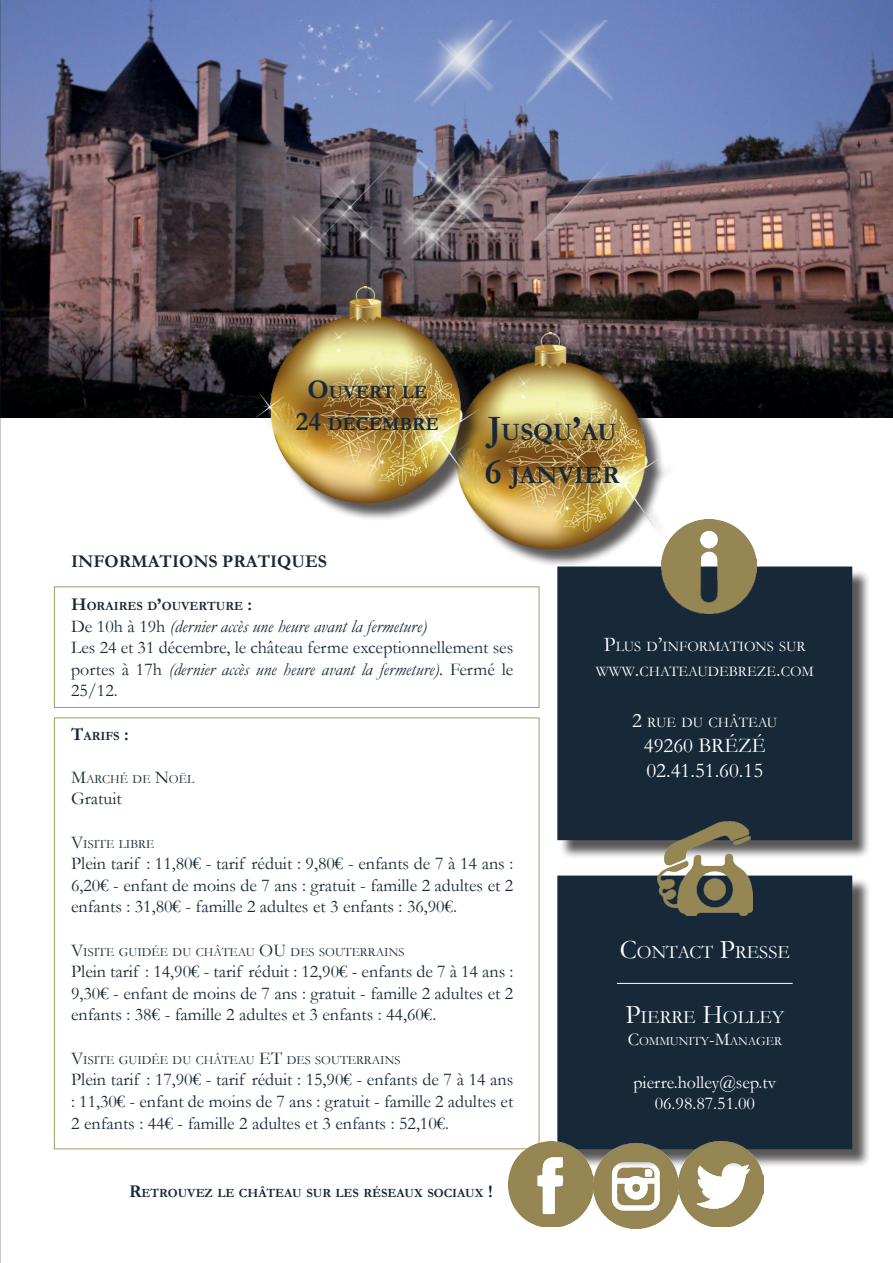
<style>
.page{position:relative;width:893px;height:1263px;background:#fff}
.page>*{position:absolute;margin:0;border:0;box-sizing:border-box;transform-origin:0 0}
.t1{font:700 25.2px/43.2px "Garamond";color:#172938}
.t2{font:21px/25.2px "Garamond";color:#fff}
.t3{font:18.9px "Garamond";color:#fff}
.t4{font:700 18.9px/32.4px "Garamond";color:#172938;text-align:center}
.t5{font:18px/21.6px "Garamond";color:#172938;text-align:justify}
.t6{font:18px/21.6px "Garamond";color:#fff;text-align:center}
.t7{font:700 18px "Garamond";color:#172938}
.t8{font:14.7px/25.2px "Garamond";color:#fff;text-align:center}
.t9{font:12.6px "Garamond";color:#172938}
.t10{font:700 12.6px "Garamond";color:#172938}
.t11{font:12.6px "Garamond";color:#fff}
.s1{font-size:27px}
.s2{font-size:36px}
.s3{font-size:18px}
.s4{font-style:italic}
.s5{font-size:21px}
</style>
<div class="page">
<img style="left:1px;top:0;width:892px;height:418px">
<img style="left:279px;top:21px;width:354px;height:236px">
<div style="left:446px;top:336px;width:234px;height:231px;background:#231f20;opacity:.75"></div>
<img style="left:446px;top:333px;width:218px;height:216px">
<div style="left:261px;top:290px;width:234px;height:231px;background:#231f20;opacity:.75"></div>
<img style="left:256px;top:287px;width:223px;height:216px">
<div style="left:560px;top:569px;width:311px;height:290px;background:#231f20;opacity:.75"></div>
<div style="left:557px;top:566px;width:295px;height:274px;background:#172938;border:2px solid #172938"></div>
<div style="left:560px;top:878px;width:311px;height:290px;background:#231f20;opacity:.75"></div>
<div style="left:557px;top:875px;width:295px;height:274px;background:#172938;border:2px solid #172938"></div>
<div style="left:54px;top:586px;width:485px;height:122px;border:1px solid #a79865"></div>
<hr style="left:617px;top:983px;width:176px;height:1px;background:#fff">
<img style="left:658px;top:821px;width:94px;height:94px">
<img style="left:662px;top:519px;width:94px;height:94px">
<img style="left:509px;top:1142px;width:85px;height:85px">
<img style="left:594px;top:1144px;width:85px;height:85px">
<img style="left:679px;top:1142px;width:85px;height:85px">
<img style="left:0;top:0;width:1px;height:1263px">
<p class="t4" style="left:296px;top:376px;width:145px"><span class="s1">O</span>UVERT LE<br><span class="s1">24</span> DÉCEMB RE</p>
<h1 class="t1" style="left:485px;top:410px;width:136px"><span class="s2">J</span>USQU<span class="s2">’</span>AU<br><span class="s2">6</span> JANVIER</h1>
<p class="t7" style="left:71px;top:549px;width:257px">INFORMATIONS PRATIQUES</p>
<p class="t10" style="left:71px;top:597px;width:183px"><span class="s3">H</span>ORAIRES D<span class="s3">’</span>OUVERTURE <span class="s3">:</span></p>
<p class="t5" style="left:71px;top:615px;width:444px;text-align:left">De 10h à 19h <span class="s4">(dernier accès une heure avant la fermeture)<br></span>Les 24 et 31 décembre, le château ferme exceptionnellement ses portes à 17h <span class="s4">(dernier accès une heure avant la fermeture).</span> Fermé le 25/12.</p>
<p class="t10" style="left:71px;top:727px;width:59px"><span class="s3">T</span>ARIFS <span class="s3">:</span></p>
<p class="t9" style="left:71px;top:770px;width:125px"><span class="s3">M</span>ARCHÉ DE <span class="s3">N</span>OËL</p>
<p class="t5" style="left:71px;top:787px;width:52px">Gratuit</p>
<p class="t9" style="left:71px;top:835px;width:85px"><span class="s3">V</span>ISITE LIBRE</p>
<p class="t5" style="left:71px;top:852px;width:444px">Plein tarif : 11,80€ - tarif réduit : 9,80€ - enfants de 7 à 14 ans :<br>6,20€ - enfant de moins de 7 ans : gratuit - famille 2 adultes et 2 enfants : 31,80€ - famille 2 adultes et 3 enfants : 36,90€.</p>
<p class="t9" style="left:71px;top:943px;width:335px"><span class="s3">V</span>ISITE GUIDÉE DU CHÂTEAU <span class="s3">OU</span> DES SOUTERRAINS</p>
<p class="t5" style="left:71px;top:960px;width:444px">Plein tarif : 14,90€ - tarif réduit : 12,90€ - enfants de 7 à 14 ans :<br>9,30€ - enfant de moins de 7 ans : gratuit - famille 2 adultes et 2 enfants : 38€ - famille 2 adultes et 3 enfants : 44,60€.</p>
<p class="t9" style="left:71px;top:1051px;width:331px"><span class="s3">V</span>ISITE GUIDÉE DU CHÂTEAU <span class="s3">ET</span> DES SOUTERRAINS</p>
<p class="t5" style="left:71px;top:1068px;width:444px">Plein tarif : 17,90€ - tarif réduit : 15,90€ - enfants de 7 à 14 ans : 11,30€ - enfant de moins de 7 ans : gratuit - famille 2 adultes et 2 enfants : 44€ - famille 2 adultes et 3 enfants : 52,10€.</p>
<p class="t10" style="left:129px;top:1184px;width:365px"><span class="s3">R</span>ETROUVEZ LE CHÂTEAU SUR LES RÉSEAUX SOCIAUX <span class="s3">!</span></p>
<p class="t8" style="left:596px;top:634px;width:219px"><span class="s5">P</span>LUS D<span class="s5">’</span>INFORMATIONS SUR<br>WWW<span class="s5">.</span>CHATEAUDEBREZE<span class="s5">.</span>COM</p>
<p class="t8" style="left:632px;top:709px;width:147px"><span class="s5">2</span> RUE DU CHÂTEAU</p>
<p class="t2" style="left:644px;top:732px;width:121px">49260 BRÉZÉ<br>02.41.51.60.15</p>
<p class="t3" style="left:620px;top:939px;width:171px"><span class="s1">C</span>ONTACT <span class="s1">P</span>RESSE</p>
<p class="t3" style="left:625px;top:1004px;width:160px"><span class="s1">P</span>IERRE <span class="s1">H</span>OLLEY</p>
<p class="t11" style="left:628px;top:1032px;width:156px"><span class="s3">C</span>OMMUNITY<span class="s3">-M</span>ANAGER</p>
<p class="t6" style="left:633px;top:1071px;width:144px">pierre.holley@sep.tv<br>06.98.87.51.00</p>
</div>
